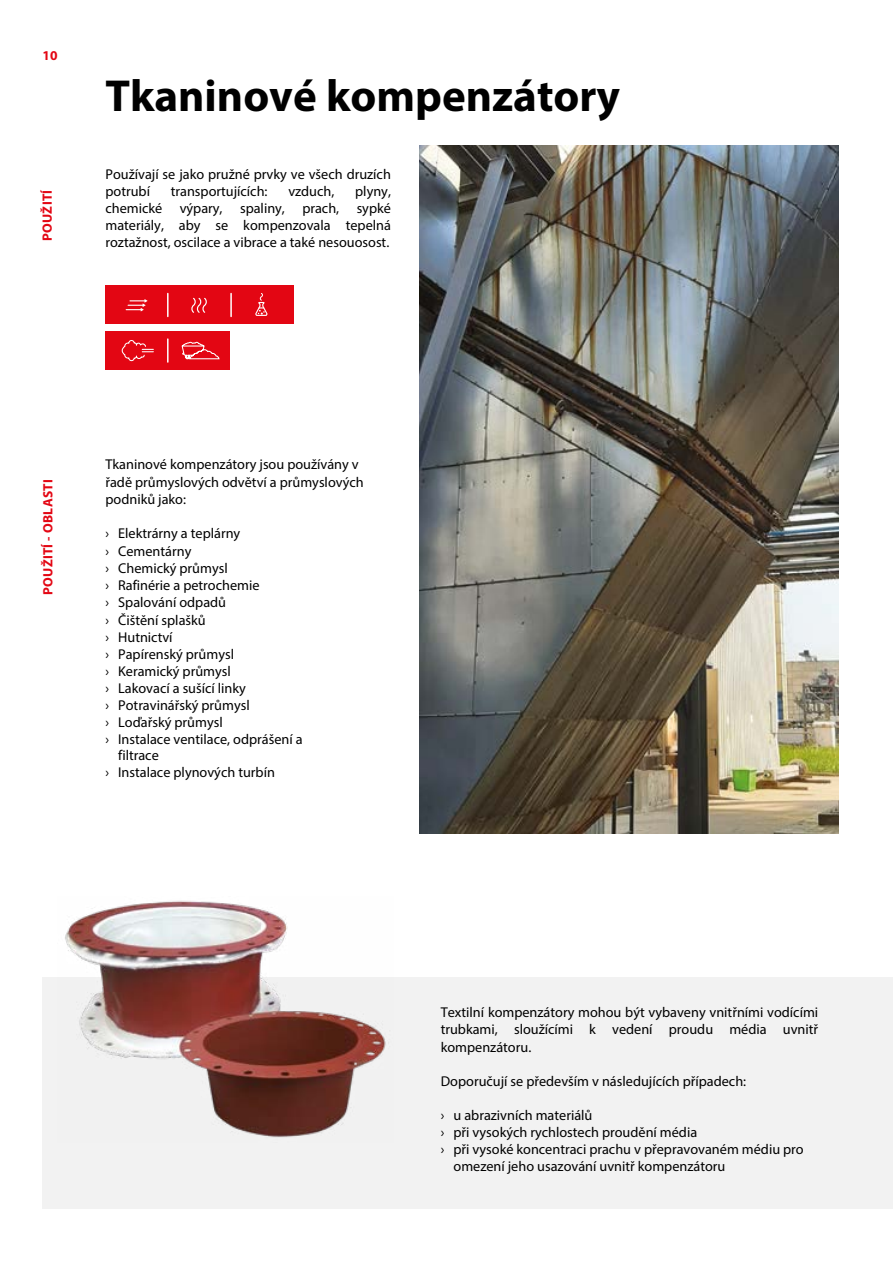
<style>
.page{position:relative;width:893px;height:1263px;background:#fff}
.page>*{position:absolute;margin:0;border:0;box-sizing:border-box;transform-origin:0 0}
.t1{font:700 45px "Myriad Pro";color:#000}
.t2{font:14.25px/17.1px "Myriad Pro";color:#000}
.t3{font:700 13.5px "Myriad Pro";letter-spacing:.02em;color:#e30613}
</style>
<div class="page">
<img style="left:420px;top:145px;width:419px;height:688px">
<div style="left:106px;top:286px;width:188px;height:38px;background:#e30613"></div>
<svg style="left:126px;top:299px;width:21px;height:12px"></svg>
<hr style="left:167px;top:293px;width:2px;height:23px;background:#fff">
<hr style="left:230px;top:293px;width:2px;height:23px;background:#fff">
<svg style="left:191px;top:297px;width:16px;height:16px"></svg>
<div style="left:105px;top:331px;width:125px;height:39px;background:#e30613"></div>
<hr style="left:167px;top:339px;width:2px;height:23px;background:#fff">
<svg style="left:121px;top:340px;width:33px;height:22px"></svg>
<svg style="left:181px;top:341px;width:39px;height:19px"></svg>
<svg style="left:255px;top:293px;width:13px;height:23px"></svg>
<div style="left:43px;top:977px;width:850px;height:231px;background:#f2f2f2"></div>
<img style="left:65px;top:900px;width:321px;height:238px">
<p class="t3" style="left:43px;top:46px;width:16px">10</p>
<p class="t3" style="left:39px;top:241px;width:53px;rotate:-90deg">POUŽITÍ</p>
<h1 class="t1" style="left:105px;top:66px;width:516px">Tkaninové kompenzátory</h1>
<p class="t2" style="left:105px;top:165px;width:287px">Používají se jako pružné prvky ve všech druzích potrubí</p>
<p class="t2" style="left:105px;top:182px;width:287px;text-align:justify;text-indent:250px">plyny, chemické výpary, spaliny, prach, sypké materiály, aby se kompenzovala tepelná roztažnost, oscilace a vibrace a také nesouosost.</p>
<p class="t2" style="left:171px;top:182px;width:98px">transportujících:</p>
<p class="t2" style="left:288px;top:182px;width:48px">vzduch,</p>
<p class="t3" style="left:39px;top:595px;width:117px;rotate:-90deg">POUŽITÍ - OBLASTI</p>
<p class="t2" style="left:105px;top:456px;width:260px">Tkaninové kompenzátory jsou používány v řadě průmyslových odvětví a průmyslových podniků jako:</p>
<p class="t2" style="left:105px;top:525px;width:136px">› Elektrárny a teplárny</p>
<p class="t2" style="left:105px;top:542px;width:87px">› Cementárny</p>
<p class="t2" style="left:105px;top:559px;width:124px">› Chemický průmysl</p>
<p class="t2" style="left:105px;top:577px;width:156px">› Rafinérie a petrochemie</p>
<p class="t2" style="left:105px;top:594px;width:122px">› Spalování odpadů</p>
<p class="t2" style="left:105px;top:611px;width:102px">› Čištění splašků</p>
<p class="t2" style="left:105px;top:628px;width:69px">› Hutnictví</p>
<p class="t2" style="left:105px;top:645px;width:130px">› Papírenský průmysl</p>
<p class="t2" style="left:105px;top:662px;width:127px">› Keramický průmysl</p>
<p class="t2" style="left:105px;top:679px;width:142px">› Lakovací a sušící linky</p>
<p class="t2" style="left:105px;top:696px;width:146px">› Potravinářský průmysl</p>
<p class="t2" style="left:105px;top:714px;width:119px">› Loďařský průmysl</p>
<p class="t2" style="left:105px;top:731px;width:199px">› Instalace ventilace, odprášení a</p>
<p class="t2" style="left:118px;top:747px;width:42px">filtrace</p>
<p class="t2" style="left:105px;top:764px;width:171px">› Instalace plynových turbín</p>
<p class="t2" style="left:441px;top:1004px;width:379px;text-align:justify">Textilní kompenzátory mohou být vybaveny vnitřními vodícími trubkami, sloužícími k vedení proudu média uvnitř kompenzátoru.</p>
<p class="t2" style="left:441px;top:1072px;width:307px">Doporučují se především v následujících případech:</p>
<p class="t2" style="left:441px;top:1106px;width:153px">› u abrazivních materiálů</p>
<p class="t2" style="left:441px;top:1123px;width:258px">› při vysokých rychlostech proudění média</p>
<p class="t2" style="left:441px;top:1140px;width:365px">› při vysoké koncentraci prachu v přepravovaném médiu pro</p>
<p class="t2" style="left:453px;top:1158px;width:273px">omezení jeho usazování uvnitř kompenzátoru</p>
</div>
